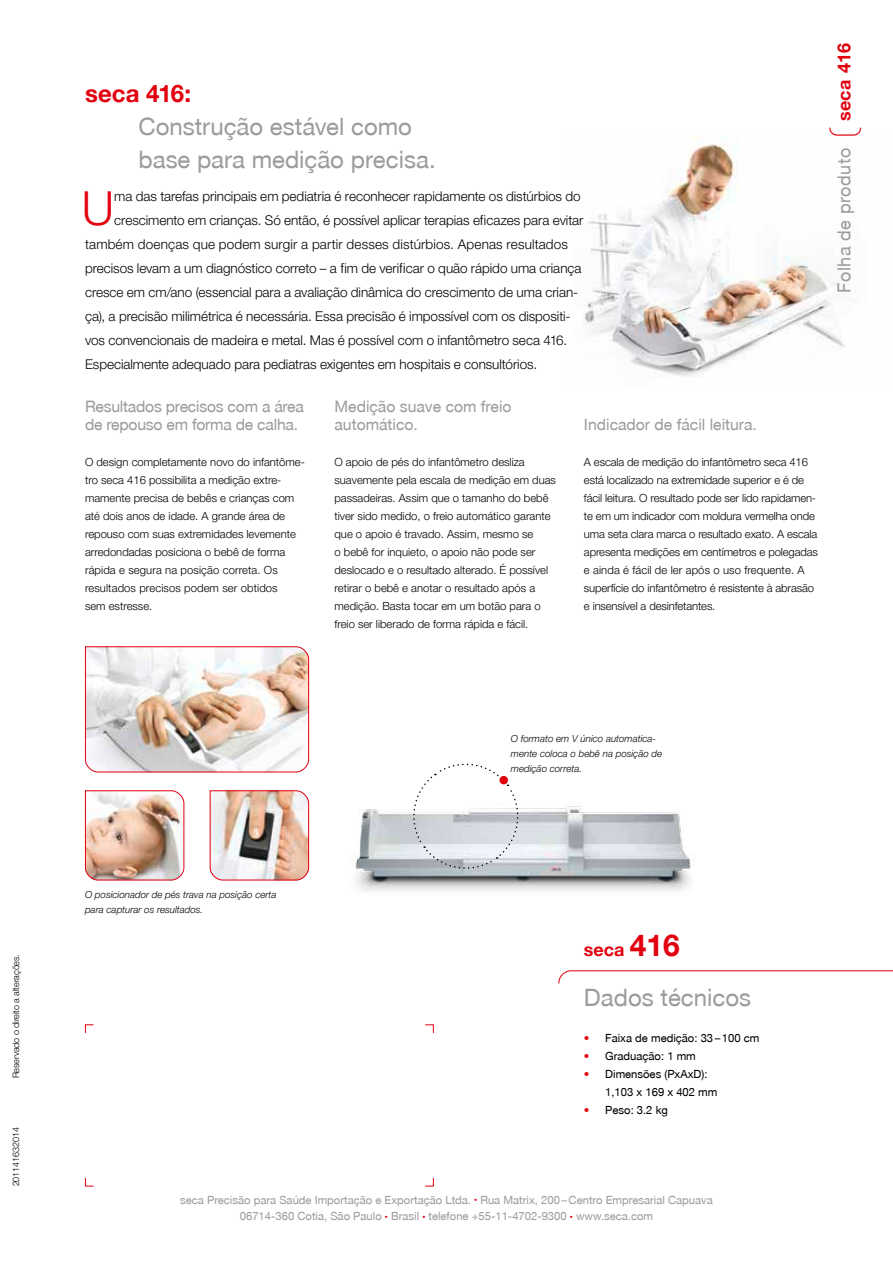
<style>
.page{position:relative;width:893px;height:1263px;background:#fff}
.page>*{position:absolute;margin:0;border:0;box-sizing:border-box;transform-origin:0 0}
.t1{font:300 47.1px "secaglobal";color:#e2000f}
.t2{font:24px/33px "secaglobal";color:#9c9c9c}
.t3{font:700 24px "secaglobal";color:#e2000f}
.t4{font:700 18px "secaglobal";letter-spacing:.025em;color:#e2000f}
.t5{font:18px "secaglobal";letter-spacing:.025em;color:#9c9c9c}
.t6{font:15.75px/18px "secaglobal";color:#9c9c9c}
.t7{font:300 13.5px "secaglobal";color:#000}
.t8{font:300 11.25px/18px "secaglobal";color:#000}
.t9{font:11.25px/16.5px "secaglobal";color:#9c9c9c;text-align:center}
.t10{font:11.25px/18px "secaglobal";color:#000}
.t11{font:italic 300 9.75px/15px "secaglobal";color:#000}
.t12{font:300 9px "secaglobal";letter-spacing:-.01em;color:#000}
.s1{font-size:30px}
.s2{color:#e2000f}
.s3{font-size:6px;color:#e2000f}
</style>
<div class="page">
<img style="left:584px;top:136px;width:261px;height:241px">
<svg style="left:558px;top:970px;width:335px;height:14px"></svg>
<svg style="left:85px;top:1024px;width:9px;height:9px"></svg>
<svg style="left:85px;top:1177px;width:9px;height:10px"></svg>
<svg style="left:425px;top:1177px;width:9px;height:10px"></svg>
<svg style="left:425px;top:1024px;width:9px;height:9px"></svg>
<img style="left:85px;top:646px;width:224px;height:127px">
<img style="left:85px;top:790px;width:100px;height:91px">
<img style="left:209px;top:790px;width:100px;height:91px">
<img style="left:355px;top:806px;width:336px;height:85px">
<svg style="left:408px;top:763px;width:115px;height:111px"></svg>
<p class="t12" style="left:11px;top:1078px;width:126px;rotate:-90deg">Reservado o direito a alterações.</p>
<p class="t12" style="left:11px;top:1186px;width:61px;rotate:-90deg">201141632014</p>
<h2 class="t3" style="left:85px;top:80px;width:108px">seca 416:</h2>
<h2 class="t2" style="left:139px;top:110px;width:299px">Construção estável como base para medição precisa.</h2>
<h1 class="t1" style="left:82px;top:181px;width:34px">U</h1>
<p class="t7" style="left:114px;top:188px;width:468px">ma das tarefas principais em pediatria é reconhecer rapidamente os distúrbios do</p>
<p class="t7" style="left:114px;top:212px;width:471px">crescimento em crianças. Só então, é possível aplicar terapias eficazes para evitar</p>
<p class="t7" style="left:85px;top:236px;width:484px">também doenças que podem surgir a partir desses distúrbios. Apenas resultados</p>
<p class="t7" style="left:85px;top:260px;width:498px">precisos levam a um diagnóstico correto – a fim de verificar o quão rápido uma criança</p>
<p class="t7" style="left:85px;top:284px;width:495px">cresce em cm/ano (essencial para a avaliação dinâmica do crescimento de uma crian-</p>
<p class="t7" style="left:85px;top:308px;width:487px">ça), a precisão milimétrica é necessária. Essa precisão é impossível com os dispositi-</p>
<p class="t7" style="left:85px;top:332px;width:484px">vos convencionais de madeira e metal. Mas é possível com o infantômetro seca 416.</p>
<p class="t7" style="left:85px;top:356px;width:454px">Especialmente adequado para pediatras exigentes em hospitais e consultórios.</p>
<h3 class="t6" style="left:85px;top:398px;width:220px">Resultados precisos com a área de repouso em forma de calha.</h3>
<p class="t8" style="left:85px;top:453px;width:221px">O design completamente novo do infantôme&shy;tro seca 416 possibilita a medição extre&shy;mamente precisa de bebês e crianças com até dois anos de idade. A grande área de repouso com suas extremidades levemente arredondadas posiciona o bebê de forma rápida e segura na posição correta. Os resultados precisos podem ser obtidos<br>sem estresse.</p>
<h3 class="t6" style="left:334px;top:398px;width:179px">Medição suave com freio automático.</h3>
<p class="t8" style="left:334px;top:453px;width:223px">O apoio de pés do infantômetro desliza suavemente pela escala de medição em duas passadeiras. Assim que o tamanho do bebê tiver sido medido, o freio automático garante que o apoio é travado. Assim, mesmo se<br>o bebê for inquieto, o apoio não pode ser deslocado e o resultado alterado. É possível retirar o bebê e anotar o resultado após a medição. Basta tocar em um botão para o freio ser liberado de forma rápida e fácil.</p>
<h3 class="t6" style="left:584px;top:416px;width:174px">Indicador de fácil leitura.</h3>
<p class="t8" style="left:584px;top:453px;width:235px">A escala de medição do infantômetro seca 416 está localizado na extremidade superior e é de fácil leitura. O resultado pode ser lido rapidamen&shy;te em um indicador com moldura vermelha onde uma seta clara marca o resultado exato. A escala apresenta medições em centímetros e polegadas e ainda é fácil de ler após o uso frequente. A superfície do infantômetro é resistente à abrasão e insensível a desinfetantes.</p>
<h3 class="t4" style="left:834px;top:121px;width:80px;rotate:-90deg">seca 416</h3>
<h3 class="t5" style="left:834px;top:293px;width:146px;rotate:-90deg">Folha de produto</h3>
<p class="t11" style="left:511px;top:731px;width:153px">O formato em V único automatica&shy;mente coloca o bebê na posição de medição correta.</p>
<p class="t11" style="left:85px;top:887px;width:193px">O posicionador de pés trava na posição certa para capturar os resultados.</p>
<h3 class="t4" style="left:584px;top:939px;width:97px">seca <span class="s1">416</span></h3>
<h2 class="t2" style="left:584px;top:982px;width:169px">Dados técnicos</h2>
<p class="t10" style="left:584px;top:1029px;width:177px"><span class="s2">•</span> Faixa de medição: 33 – 100 cm</p>
<p class="t10" style="left:584px;top:1047px;width:113px"><span class="s2">•</span> Graduação: 1 mm</p>
<p class="t10" style="left:605px;top:1065px;width:114px;text-indent:-21px"><span class="s2">•</span> Dimensões (PxAxD):<br>1,103 x 169 x 402 mm</p>
<p class="t10" style="left:584px;top:1101px;width:85px"><span class="s2">•</span> Peso: 3.2 kg</p>
<p class="t9" style="left:180px;top:1192px;width:534px">seca Precisão para Saúde Importação e Exportação Ltda. <span class="s3">•</span> Rua Matrix, 200 – Centro Empresarial Capuava<br>06714-360 Cotia, São Paulo <span class="s3">•</span> Brasil <span class="s3">•</span> telefone +55-11-4702-9300 <span class="s3">•</span> www.seca.com</p>
</div>
